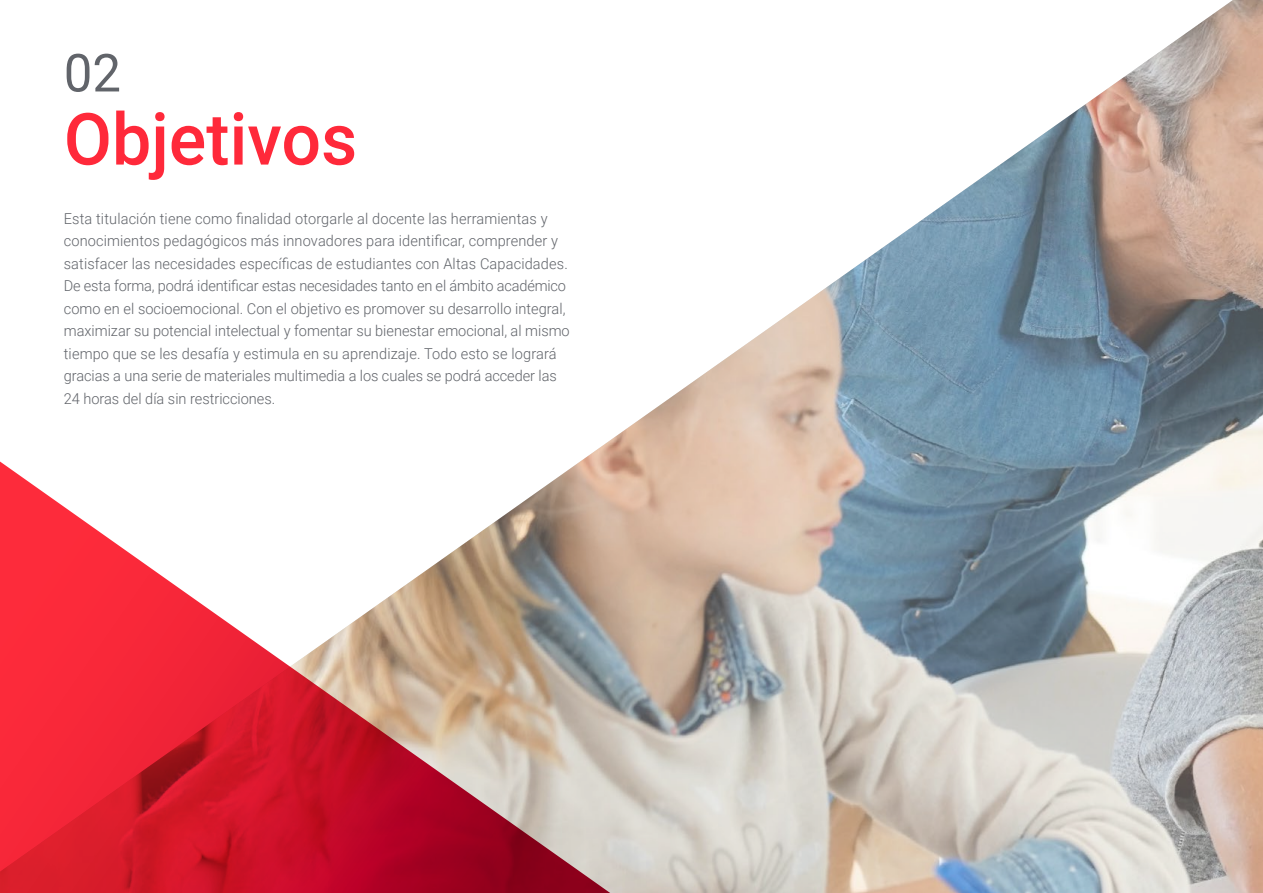
<style>
.page{position:relative;width:1263px;height:893px;background:#fff}
.page>*{position:absolute;margin:0;border:0;box-sizing:border-box;transform-origin:0 0}
.t1{font:500 72px "Roboto";color:#ff293a}
.t2{font:52.5px "Roboto";color:#61646a}
.t3{font:300 15px/22.5px "Roboto";letter-spacing:.005em;color:#61646a}
</style>
<div class="page">
<img style="left:602px;top:0;width:661px;height:893px">
<svg style="left:0;top:446px;width:640px;height:447px"></svg>
<h2 class="t2" style="left:64px;top:36px;width:59px">02</h2>
<h1 class="t1" style="left:64px;top:89px;width:295px">Objetivos</h1>
<p class="t3" style="left:64px;top:207px;width:507px">Esta titulación tiene como finalidad otorgarle al docente las herramientas y conocimientos pedagógicos más innovadores para identificar, comprender y satisfacer las necesidades específicas de estudiantes con Altas Capacidades.<br>De esta forma, podrá identificar estas necesidades tanto en el ámbito académico como en el socioemocional. Con el objetivo es promover su desarrollo integral, maximizar su potencial intelectual y fomentar su bienestar emocional, al mismo tiempo que se les desafía y estimula en su aprendizaje. Todo esto se logrará gracias a una serie de materiales multimedia a los cuales se podrá acceder las 24 horas del día sin restricciones.</p>
</div>
